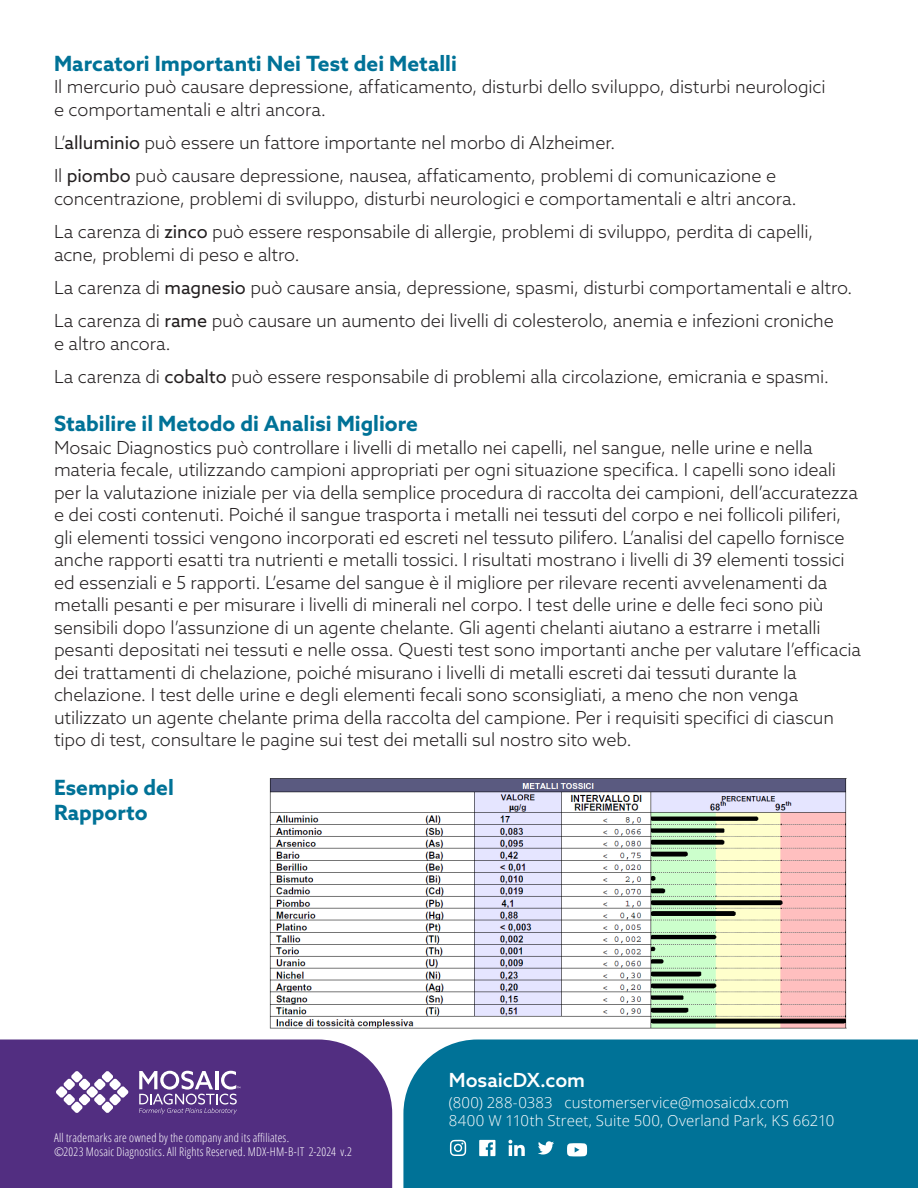
<style>
.page{position:relative;width:918px;height:1188px;background:#fff}
.page>*{position:absolute;margin:0;border:0;box-sizing:border-box;transform-origin:0 0}
.MDX_Paragraph_Style{font:700 21px/25.5px "Azo Sans";color:#007297}
.t1{font:500 19.5px "Azo Sans";color:#fff}
.MDX_Paragraph_Style-2{font:300 18px/22.5px "Azo Sans";letter-spacing:-.005em;color:#231f20}
.Contact_Info_-_10pt{font:300 15px "Open Sans";letter-spacing:.005em;color:#fff}
.Body_Text_9_5p{font:300 condensed 12px "Open Sans";letter-spacing:.015em;color:#fff}
.s1{font-weight:400}
</style>
<div class="page">
<div style="left:403px;top:1040px;width:515px;height:148px;background:#007297"></div>
<div style="left:0;top:1040px;width:392px;height:148px;background:#522e81"></div>
<svg style="left:450px;top:1140px;width:16px;height:16px"></svg>
<svg style="left:508px;top:1140px;width:17px;height:16px"></svg>
<svg style="left:538px;top:1141px;width:16px;height:14px"></svg>
<svg style="left:567px;top:1143px;width:20px;height:14px"></svg>
<svg style="left:479px;top:1140px;width:16px;height:16px"></svg>
<img style="left:269px;top:778px;width:578px;height:251px">
<svg style="left:56px;top:1071px;width:73px;height:42px"></svg>
<svg style="left:139px;top:1071px;width:101px;height:43px"></svg>
<p class="MDX_Paragraph_Style" style="left:54px;top:50px;width:404px">Marcatori Importanti Nei Test dei Metalli</p>
<p class="MDX_Paragraph_Style-2" style="left:54px;top:75px;width:773px">Il mercurio può causare depressione, affaticamento, disturbi dello sviluppo, disturbi neurologici e comportamentali e altri ancora.</p>
<p class="MDX_Paragraph_Style-2" style="left:54px;top:131px;width:563px">L’<span class="s1">alluminio</span> può essere un fattore importante nel morbo di Alzheimer.</p>
<p class="MDX_Paragraph_Style-2" style="left:54px;top:164px;width:744px">Il <span class="s1">piombo</span> può causare depressione, nausea, affaticamento, problemi di comunicazione e concentrazione, problemi di sviluppo, disturbi neurologici e comportamentali e altri ancora.</p>
<p class="MDX_Paragraph_Style-2" style="left:54px;top:220px;width:761px">La carenza di <span class="s1">zinco</span> può essere responsabile di allergie, problemi di sviluppo, perdita di capelli, acne, problemi di peso e altro.</p>
<p class="MDX_Paragraph_Style-2" style="left:54px;top:276px;width:800px">La carenza di <span class="s1">magnesio</span> può causare ansia, depressione, spasmi, disturbi comportamentali e altro.</p>
<p class="MDX_Paragraph_Style-2" style="left:54px;top:309px;width:782px">La carenza di <span class="s1">rame</span> può causare un aumento dei livelli di colesterolo, anemia e infezioni croniche e altro ancora.</p>
<p class="MDX_Paragraph_Style-2" style="left:54px;top:365px;width:777px">La carenza di <span class="s1">cobalto</span> può essere responsabile di problemi alla circolazione, emicrania e spasmi.</p>
<p class="MDX_Paragraph_Style" style="left:54px;top:411px;width:365px">Stabilire il Metodo di Analisi Migliore</p>
<p class="MDX_Paragraph_Style-2" style="left:54px;top:436px;width:808px">Mosaic Diagnostics può controllare i livelli di metallo nei capelli, nel sangue, nelle urine e nella materia fecale, utilizzando campioni appropriati per ogni situazione specifica. I capelli sono ideali per la valutazione iniziale per via della semplice procedura di raccolta dei campioni, dell’accuratezza e dei costi contenuti. Poiché il sangue trasporta i metalli nei tessuti del corpo e nei follicoli piliferi, gli elementi tossici vengono incorporati ed escreti nel tessuto pilifero. L’analisi del capello fornisce anche rapporti esatti tra nutrienti e metalli tossici. I risultati mostrano i livelli di 39 elementi tossici ed essenziali e 5 rapporti. L’esame del sangue è il migliore per rilevare recenti avvelenamenti da metalli pesanti e per misurare i livelli di minerali nel corpo. I test delle urine e delle feci sono più sensibili dopo l’assunzione di un agente chelante. Gli agenti chelanti aiutano a estrarre i metalli pesanti depositati nei tessuti e nelle ossa. Questi test sono importanti anche per valutare l’efficacia dei trattamenti di chelazione, poiché misurano i livelli di metalli escreti dai tessuti durante la chelazione. I test delle urine e degli elementi fecali sono sconsigliati, a meno che non venga utilizzato un agente chelante prima della raccolta del campione. Per i requisiti specifici di ciascun tipo di test, consultare le pagine sui test dei metalli sul nostro sito web.</p>
<p class="MDX_Paragraph_Style" style="left:54px;top:774px;width:122px">Esempio del<br>Rapporto</p>
<p class="Body_Text_9_5p" style="left:54px;top:1129px;width:237px">All trademarks are owned by the company and its affiliates.</p>
<p class="Body_Text_9_5p" style="left:54px;top:1144px;width:299px">©2023 Mosaic Diagnostics. All Rights Reserved. MDX-HM-B-IT 2-2024 v.2</p>
<p class="t1" style="left:449px;top:1067px;width:138px">MosaicDX.com</p>
<p class="Contact_Info_-_10pt" style="left:449px;top:1092px;width:342px">(800) 288-0383 customerservice@mosaicdx.com</p>
<p class="Contact_Info_-_10pt" style="left:449px;top:1110px;width:387px">8400 W 110th Street, Suite 500, Overland Park, KS 66210</p>
</div>
